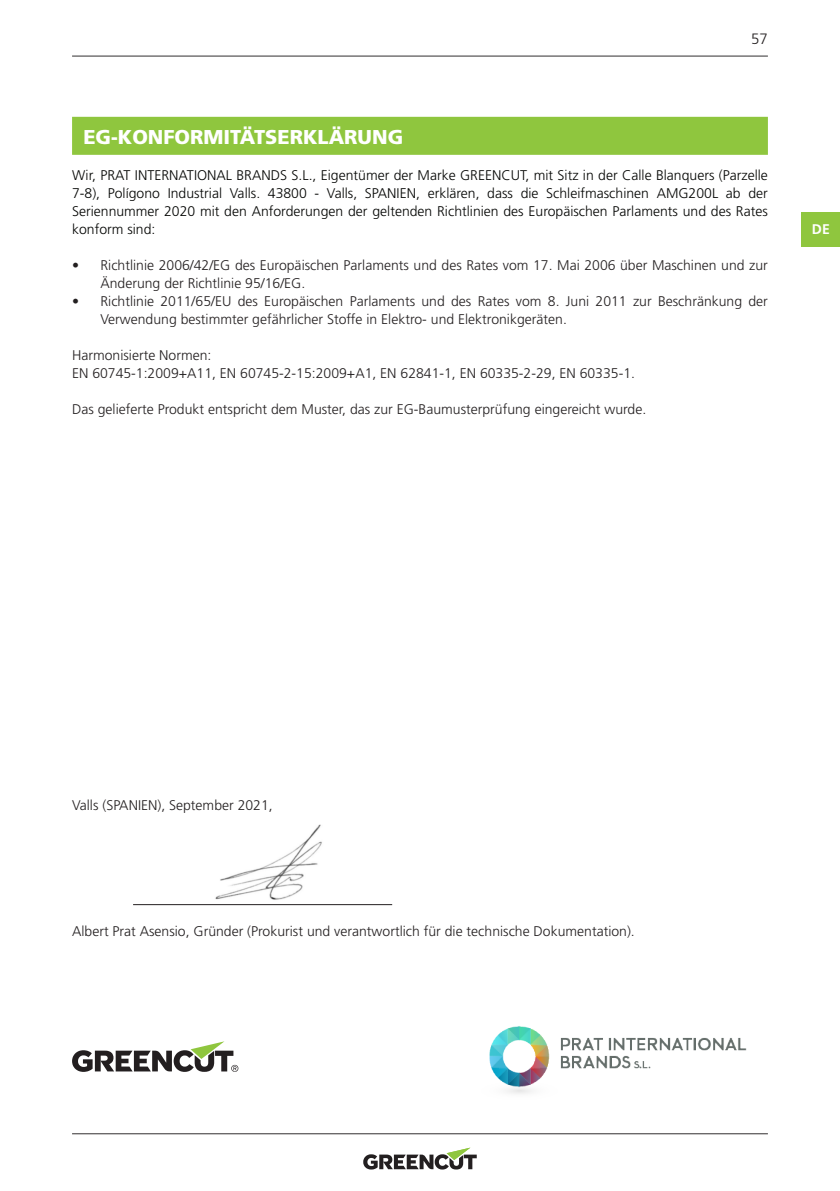
<style>
.page{position:relative;width:840px;height:1191px;background:#fff}
.page>*{position:absolute;margin:0;border:0;box-sizing:border-box;transform-origin:0 0}
.TITOL_1ER_DE{font:900 20px "Frutiger LT Std";color:#fff}
.t1{font:300 15px "Frutiger LT Std";color:#231f20}
.Interior{font:300 14px/18px "Frutiger LT Std";color:#231f20}
.Interior-2{font:300 14px/18px "Frutiger LT Std";color:#040503;text-align:justify}
.t2{font:700 14px "Frutiger LT Std";color:#fff}
</style>
<div class="page">
<hr style="left:72px;top:1133px;width:695px;height:1px;background:#312f30">
<hr style="left:72px;top:56px;width:695px;height:1px;background:#312f30">
<svg style="left:363px;top:1147px;width:113px;height:22px"></svg>
<div style="left:801px;top:212px;width:38px;height:34px;background:#8fc63e"></div>
<img style="left:215px;top:824px;width:107px;height:76px">
<div style="left:72px;top:117px;width:695px;height:38px;background:#8fc63e"></div>
<hr style="left:133px;top:904px;width:259px;height:1px;background:#231f20">
<svg style="left:72px;top:1041px;width:166px;height:30px"></svg>
<img style="left:489px;top:1026px;width:258px;height:68px">
<p class="t1" style="left:750px;top:30px;width:18px">57</p>
<p class="TITOL_1ER_DE" style="left:83px;top:125px;width:321px">EG-KONFORMITÄTSERKLÄRUNG</p>
<p class="Interior-2" style="left:72px;top:166px;width:697px">Wir, PRAT INTERNATIONAL BRANDS S.L., Eigentümer der Marke GREENCUT, mit Sitz in der Calle Blanquers (Parzelle 7-8), Polígono Industrial Valls. 43800 - Valls, SPANIEN, erklären, dass die Schleifmaschinen AMG200L ab der Seriennummer 2020 mit den Anforderungen der geltenden Richtlinien des Europäischen Parlaments und des Rates konform sind:</p>
<p class="Interior" style="left:100px;top:256px;width:668px;text-indent:-28px">• Richtlinie 2006/42/EG des Europäischen Parlaments und des Rates vom 17. Mai 2006 über Maschinen und zur<br>Änderung der Richtlinie 95/16/EG.</p>
<p class="Interior" style="left:100px;top:292px;width:668px;text-indent:-28px">• Richtlinie 2011/65/EU des Europäischen Parlaments und des Rates vom 8. Juni 2011 zur Beschränkung der<br>Verwendung bestimmter gefährlicher Stoffe in Elektro- und Elektronikgeräten.</p>
<p class="Interior" style="left:72px;top:346px;width:141px">Harmonisierte Normen:</p>
<p class="Interior" style="left:72px;top:364px;width:564px">EN 60745-1:2009+A11, EN 60745-2-15:2009+A1, EN 62841-1, EN 60335-2-29, EN 60335-1.</p>
<p class="Interior" style="left:72px;top:400px;width:575px">Das gelieferte Produkt entspricht dem Muster, das zur EG-Baumusterprüfung eingereicht wurde.</p>
<p class="t2" style="left:811px;top:221px;width:19px">DE</p>
<p class="Interior" style="left:72px;top:796px;width:202px">Valls (SPANIEN), September 2021,</p>
<p class="Interior" style="left:72px;top:922px;width:564px">Albert Prat Asensio, Gründer (Prokurist und verantwortlich für die technische Dokumentation).</p>
</div>
